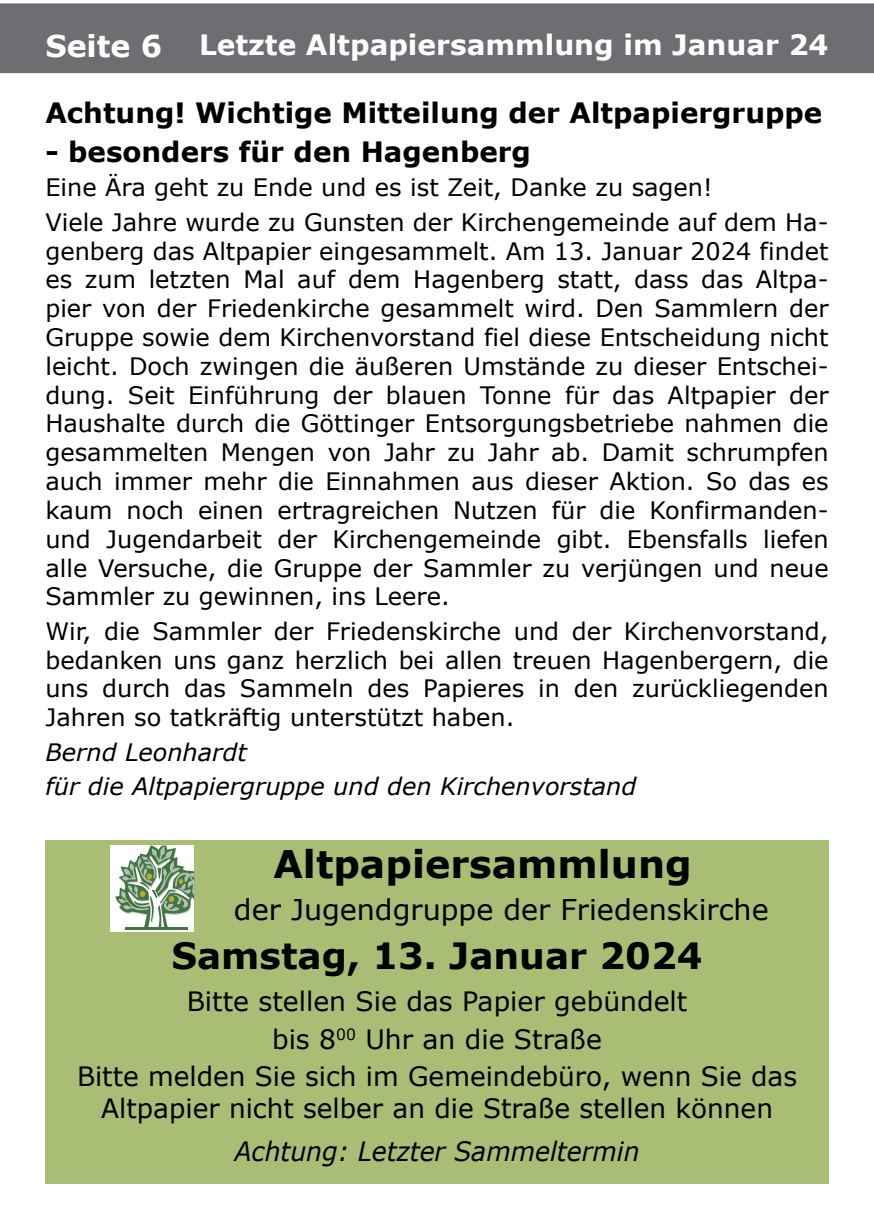
<style>
.page{position:relative;width:874px;height:1225px;background:#fff}
.page>*{position:absolute;margin:0;border:0;box-sizing:border-box;transform-origin:0 0}
.t1{font:700 38px "Verdana";color:#000}
.t2{font:700 36.2px "Verdana";color:#000}
.t3{font:28.6px "Verdana";color:#000}
.t4{font:700 28px "Verdana";color:#000}
.t5{font:700 28px "Verdana";color:#fff}
.t6{font:26.6px/37.4px "Verdana";color:#000;text-align:center}
.t7{font:italic 26.6px "Verdana";color:#000;scale:.94 1}
.t8{font:24px/28.8px "Verdana";color:#000;text-align:justify}
.t9{font:italic 24px/34.4px "Verdana";color:#000}
.s1{font-size:30px}
</style>
<div class="page">
<div style="left:0;top:3px;width:873px;height:71px;background:#6d6e71"></div>
<div style="left:45px;top:840px;width:783px;height:343px;background:#aabd75"></div>
<svg style="left:110px;top:845px;width:84px;height:86px"></svg>
<svg style="left:115px;top:845px;width:79px;height:84px;background:#abc0a9"></svg>
<p class="t5" style="left:45px;top:25px;width:784px"><span class="s1">Seite 6</span> Letzte Altpapiersammlung im Januar 24</p>
<p class="t4" style="left:45px;top:92px;width:778px">Achtung! Wichtige Mitteilung der Altpapiergruppe</p>
<p class="t4" style="left:45px;top:132px;width:487px">- besonders für den Hagenberg</p>
<p class="t8" style="left:45px;top:170px;width:784px;line-height:34.4px">Eine Ära geht zu Ende und es ist Zeit, Danke zu sagen!<br>Viele Jahre wurde zu Gunsten der Kirchengemeinde auf dem Ha-</p>
<p class="t8" style="left:45px;top:236px;width:784px">genberg das Altpapier eingesammelt. Am 13. Januar 2024 findet es zum letzten Mal auf dem Hagenberg statt, dass das Altpa&shy;pier von der Friedenkirche gesammelt wird. Den Sammlern der Gruppe sowie dem Kirchenvorstand fiel diese Entscheidung nicht leicht. Doch zwingen die äußeren U mstände zu dieser Entschei&shy;dung. Seit Einführung der blauen Tonne für das Altpapier der Haushalte durch die Göttinger Entsorgungsbetriebe nahmen die gesammelten Mengen von Jahr zu Jahr ab. Damit schrumpfen auch immer mehr die Einnahmen aus dieser Aktion. So das es kaum noch einen ertragreichen N utzen für die Konfirmanden&shy;und Jugendarbeit der Kirchengemeinde gibt. Ebensfalls liefen alle Versuche, die Gruppe der Sammler zu verjüngen und neue Sammler zu gewinnen, ins Leere.</p>
<p class="t8" style="left:45px;top:616px;width:784px">Wir, die Sammler der Friedenskirche und der Kirchenvorstand, bedanken uns ganz herzlich bei allen treuen Hagenbergern, die uns durch das Sammeln des Papieres in den zurückliegenden Jahren so tatkräftig unterstützt haben.</p>
<p class="t9" style="left:45px;top:734px;width:592px">Bernd Leonhardt<br>für die Altpapiergruppe und den Kirchenvorstand</p>
<h1 class="t1" style="left:273px;top:837px;width:419px">Altpapiersammlung</h1>
<p class="t3" style="left:234px;top:889px;width:536px">der Jugendgruppe der Friedenskirche</p>
<h2 class="t2" style="left:171px;top:929px;width:532px">Samstag, 13. Januar 2024</h2>
<p class="t6" style="left:77px;top:982px;width:721px">Bitte stellen Sie das Papier gebündelt<br>bis 8<sup>00</sup> U hr an die Straße<br>Bitte melden Sie sich im Gemeindebüro, wenn Sie das</p>
<p class="t6" style="left:101px;top:1089px;width:673px">Altpapier nicht selber an die Straße stellen können</p>
<p class="t7" style="left:234px;top:1132px;width:432px">Achtung: Letzter Sammeltermin</p>
</div>
